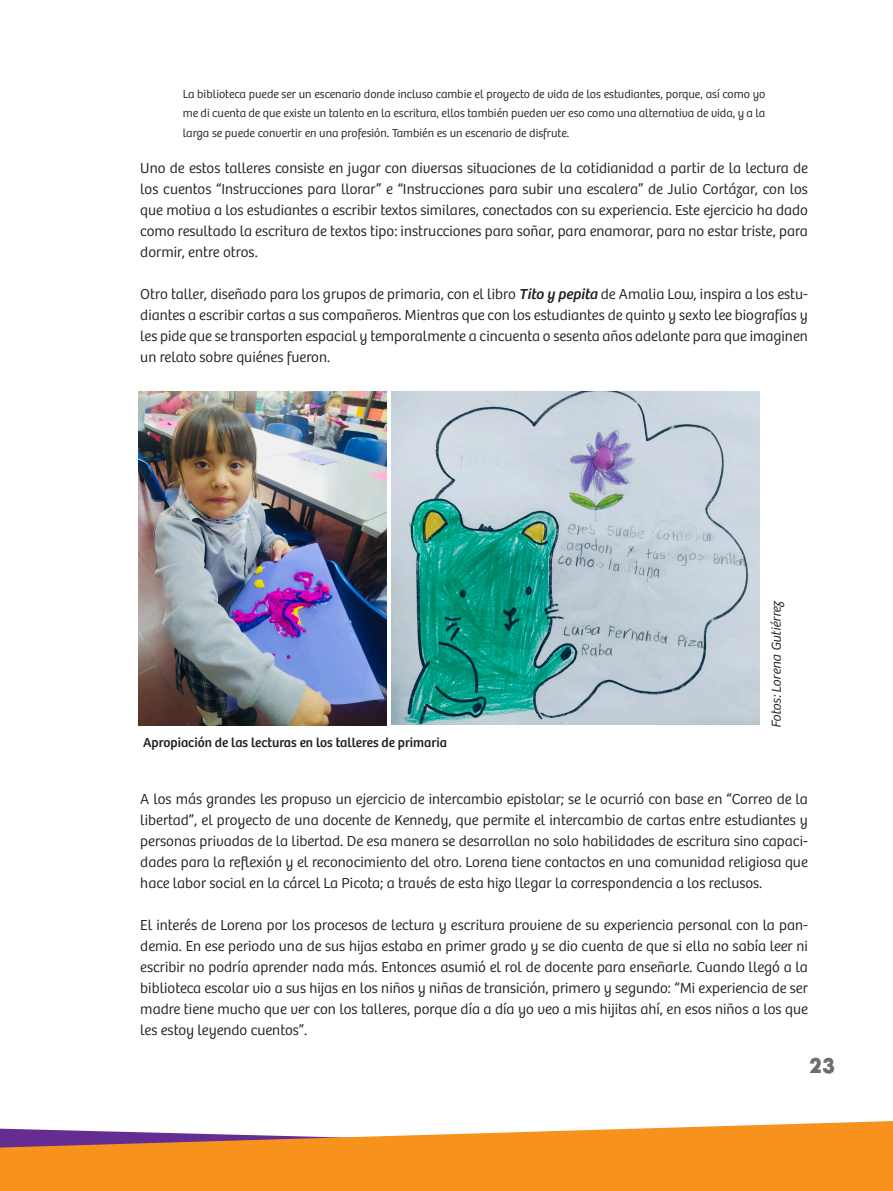
<style>
.page{position:relative;width:893px;height:1191px;background:#fff}
.page>*{position:absolute;margin:0;border:0;box-sizing:border-box;transform-origin:0 0}
.t1{font:700 21px "BD Supper";color:#6c6d70}
.bloque_txt{font:300 15px/21px "Bree";color:#231f20;text-align:justify}
.t2{font:13.5px "Bree";color:#231f20}
.FIG_FUENTE{font:italic 300 13.5px "Bree";color:#231f20}
.txt_cita_extensa{font:300 12px/19.5px "Bree";color:#231f20;text-align:justify}
.s1{font-weight:400;font-style:italic}
</style>
<div class="page">
<svg style="left:0;top:1121px;width:893px;height:70px;background:#f09c42"></svg>
<img style="left:139px;top:391px;width:248px;height:334px">
<img style="left:391px;top:391px;width:369px;height:333px">
<p class="txt_cita_extensa" style="left:183px;top:84px;width:584px">La biblioteca puede ser un escenario donde incluso cambie el proyecto de vida de los estudiantes, porque, así como yo me di cuenta de que existe un talento en la escritura, ellos también pueden ver eso como una alternativa de vida, y a la larga se puede convertir en una profesión. También es un escenario de disfrute.</p>
<p class="bloque_txt" style="left:140px;top:158px;width:669px">Uno de estos talleres consiste en jugar con diversas situaciones de la cotidianidad a partir de la lectura de los cuentos “Instrucciones para llorar” e “Instrucciones para subir una escalera” de Julio Cortázar, con los que motiva a los estudiantes a escribir textos similares, conectados con su experiencia. Este ejercicio ha dado como resultado la escritura de textos tipo: instrucciones para soñar, para enamorar, para no estar triste, para dormir, entre otros.</p>
<p class="bloque_txt" style="left:140px;top:284px;width:669px">Otro taller, diseñado para los grupos de primaria, con el libro <span class="s1">Tito y pepita</span> de Amalia Low, inspira a los estu&shy;diantes a escribir cartas a sus compañeros. Mientras que con los estudiantes de quinto y sexto lee biografías y les pide que se transporten espacial y temporalmente a cincuenta o sesenta años adelante para que imaginen un relato sobre quiénes fueron.</p>
<p class="t2" style="left:143px;top:734px;width:305px">Apropiación de las lecturas en los talleres de primaria</p>
<p class="FIG_FUENTE" style="left:769px;top:728px;width:130px;rotate:-90deg">Fotos: Lorena Gutiérrez</p>
<p class="bloque_txt" style="left:140px;top:788px;width:669px">A los más grandes les propuso un ejercicio de intercambio epistolar; se le ocurrió con base en “Correo de la libertad”, el proyecto de una docente de Kennedy, que permite el intercambio de cartas entre estudiantes y personas privadas de la libertad. De esa manera se desarrollan no solo habilidades de escritura sino capaci&shy;dades para la reflexión y el reconocimiento del otro. Lorena tiene contactos en una comunidad religiosa que hace labor social en la cárcel La Picota; a través de esta hizo llegar la correspondencia a los reclusos.</p>
<p class="bloque_txt" style="left:140px;top:914px;width:669px">El interés de Lorena por los procesos de lectura y escritura proviene de su experiencia personal con la pan&shy;demia. En ese periodo una de sus hijas estaba en primer grado y se dio cuenta de que si ella no sabía leer ni escribir no podría aprender nada más. Entonces asumió el rol de docente para enseñarle. Cuando llegó a la biblioteca escolar vio a sus hijas en los niños y niñas de transición, primero y segundo: “Mi experiencia de ser madre tiene mucho que ver con los talleres, porque día a día yo veo a mis hijitas ahí, en esos niños a los que les estoy leyendo cuentos”.</p>
<h1 class="t1" style="left:809px;top:1053px;width:28px">23</h1>
</div>
